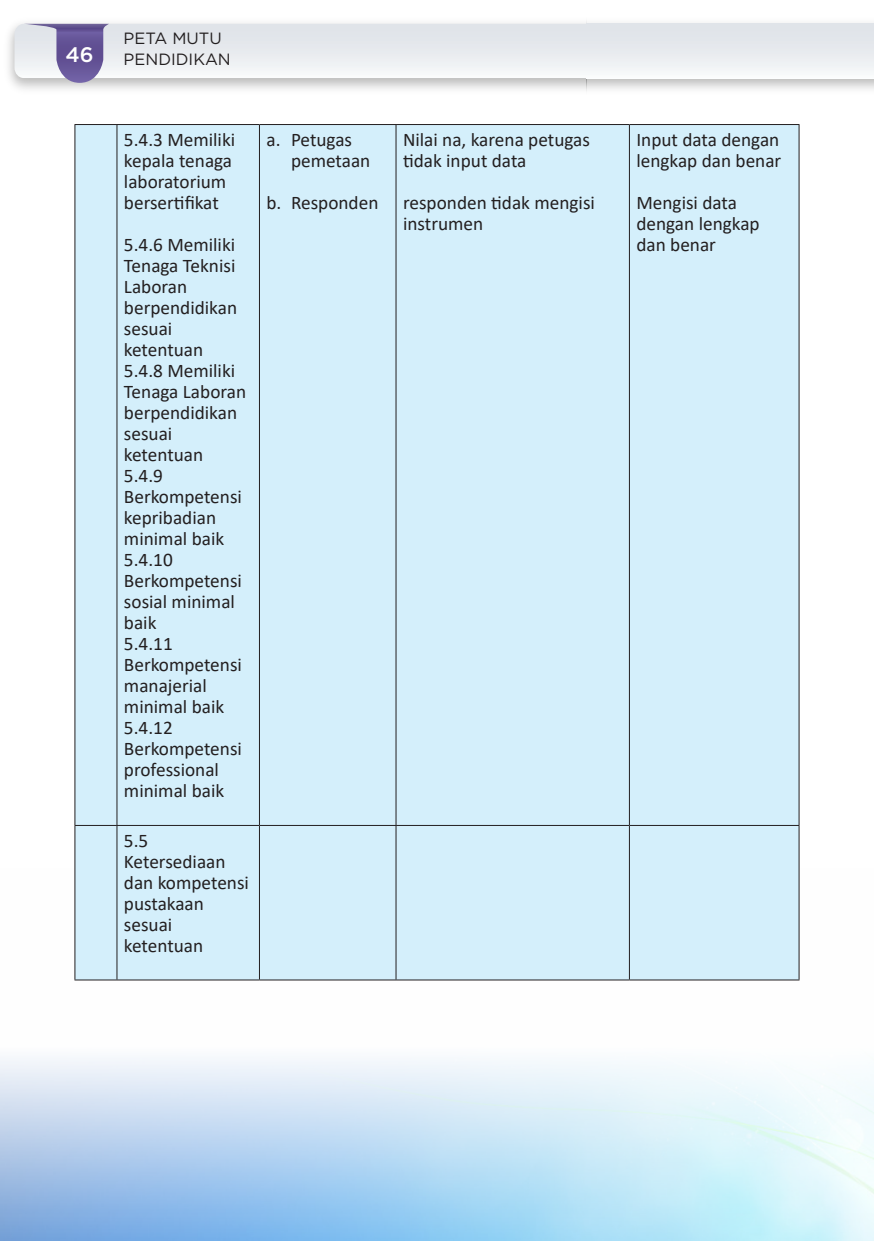
<style>
.page{position:relative;width:874px;height:1241px;background:#fff}
.page>*{position:absolute;margin:0;border:0;box-sizing:border-box;transform-origin:0 0}
.t1{font:500 21px "Gotham";color:#fff}
.t2{font:19.25px/21px "Calibri";color:#231f20}
.t3{font:16.28px/21px "Gotham";color:#231f20}
</style>
<div class="page">
<svg style="left:14px;top:24px;width:572px;height:59px"></svg>
<div style="left:586px;top:24px;width:287px;height:54px;background:linear-gradient(to bottom,#dbe0e6,#f6f8f9)"></div>
<svg style="left:873px;top:24px;width:1px;height:54px"></svg>
<div style="left:75px;top:125px;width:723px;height:854px;background:#d4effb"></div>
<hr style="left:74px;top:124px;width:43px;height:1px;background:#231f20">
<hr style="left:74px;top:125px;width:1px;height:699px;background:#231f20">
<hr style="left:117px;top:124px;width:142px;height:1px;background:#231f20">
<hr style="left:116px;top:125px;width:1px;height:699px;background:#231f20">
<hr style="left:259px;top:124px;width:137px;height:1px;background:#231f20">
<hr style="left:259px;top:125px;width:1px;height:699px;background:#231f20">
<hr style="left:396px;top:124px;width:233px;height:1px;background:#231f20">
<hr style="left:395px;top:125px;width:1px;height:699px;background:#231f20">
<hr style="left:629px;top:124px;width:170px;height:1px;background:#231f20">
<hr style="left:628px;top:125px;width:1px;height:699px;background:#231f20">
<hr style="left:798px;top:125px;width:1px;height:699px;background:#231f20">
<hr style="left:74px;top:824px;width:43px;height:1px;background:#231f20">
<hr style="left:74px;top:825px;width:1px;height:154px;background:#231f20">
<hr style="left:117px;top:824px;width:142px;height:1px;background:#231f20">
<hr style="left:116px;top:825px;width:1px;height:154px;background:#231f20">
<hr style="left:259px;top:824px;width:137px;height:1px;background:#231f20">
<hr style="left:259px;top:825px;width:1px;height:154px;background:#231f20">
<hr style="left:396px;top:824px;width:233px;height:1px;background:#231f20">
<hr style="left:395px;top:825px;width:1px;height:154px;background:#231f20">
<hr style="left:629px;top:824px;width:170px;height:1px;background:#231f20">
<hr style="left:628px;top:825px;width:1px;height:154px;background:#231f20">
<hr style="left:798px;top:825px;width:1px;height:154px;background:#231f20">
<hr style="left:74px;top:979px;width:43px;height:1px;background:#231f20">
<hr style="left:117px;top:979px;width:142px;height:1px;background:#231f20">
<hr style="left:259px;top:979px;width:137px;height:1px;background:#231f20">
<hr style="left:396px;top:979px;width:233px;height:1px;background:#231f20">
<hr style="left:629px;top:979px;width:170px;height:1px;background:#231f20">
<p class="t1" style="left:66px;top:41px;width:30px">46</p>
<p class="t3" style="left:124px;top:27px;width:109px">PETA MUTU<br>PENDIDIKAN</p>
<p class="t2" style="left:124px;top:129px;width:113px">5.4.3 Memiliki kepala tenaga laboratorium bersertifikat</p>
<p class="t2" style="left:124px;top:234px;width:115px">5.4.6 Memiliki<br>Tenaga Teknisi<br>Laboran berpendidikan sesuai ketentuan</p>
<p class="t2" style="left:124px;top:360px;width:124px">5.4.8 Memiliki<br>Tenaga Laboran berpendidikan sesuai ketentuan</p>
<p class="t2" style="left:124px;top:465px;width:119px">5.4.9<br>Berkompetensi kepribadian minimal baik</p>
<p class="t2" style="left:124px;top:549px;width:119px">5.4.10<br>Berkompetensi sosial minimal baik</p>
<p class="t2" style="left:124px;top:633px;width:119px">5.4.11<br>Berkompetensi manajerial minimal baik</p>
<p class="t2" style="left:124px;top:717px;width:119px">5.4.12<br>Berkompetensi professional minimal baik</p>
<p class="t2" style="left:124px;top:829px;width:126px">5.5<br>Ketersediaan dan kompetensi pustakaan sesuai ketentuan</p>
<p class="t2" style="left:291px;top:129px;width:81px;text-indent:-24px">a. Petugas pemetaan</p>
<p class="t2" style="left:266px;top:192px;width:113px">b. Responden</p>
<p class="t2" style="left:403px;top:129px;width:188px">Nilai na, karena petugas tidak input data</p>
<p class="t2" style="left:403px;top:192px;width:193px">responden tidak mengisi instrumen</p>
<p class="t2" style="left:636px;top:129px;width:146px">Input data dengan lengkap dan benar</p>
<p class="t2" style="left:636px;top:192px;width:125px">Mengisi data dengan lengkap dan benar</p>
</div>
